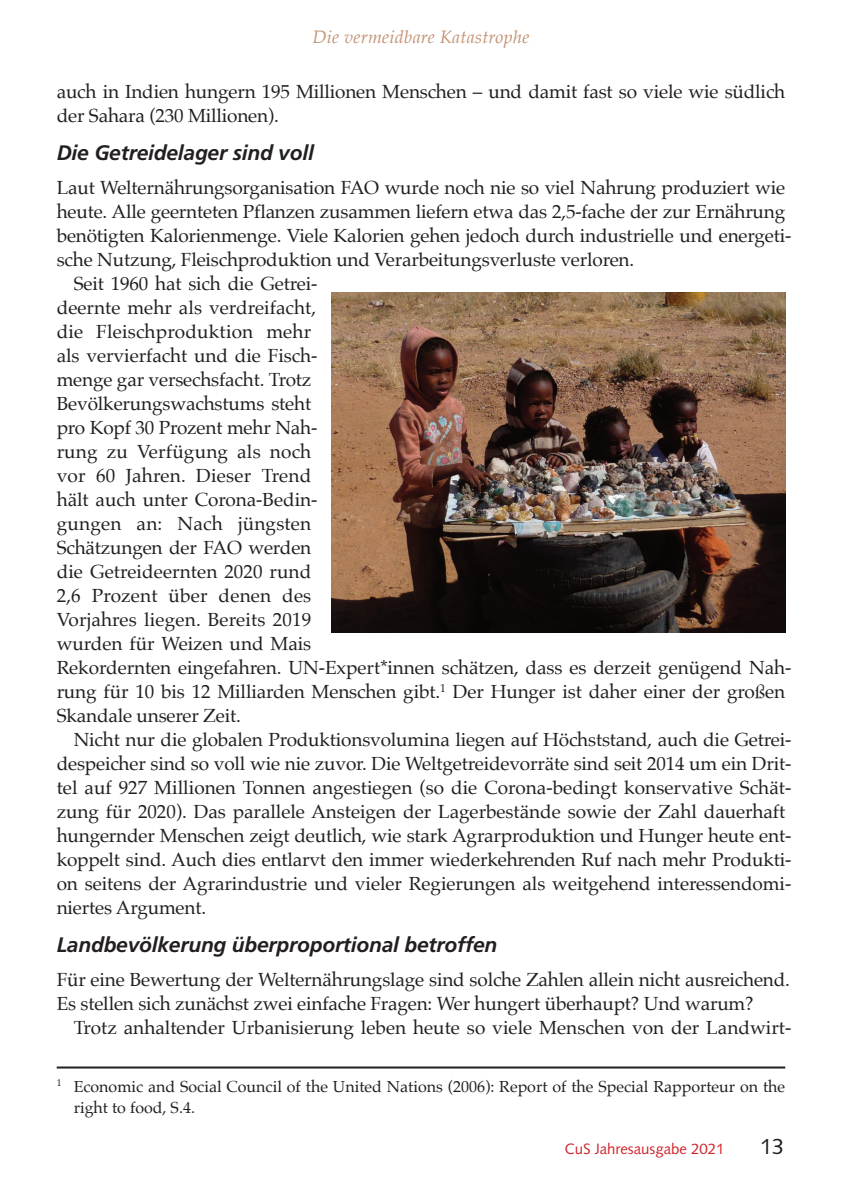
<style>
.page{position:relative;width:842px;height:1191px;background:#fff}
.page>*{position:absolute;margin:0;border:0;box-sizing:border-box;transform-origin:0 0}
.t1{font:22px "Syntax";color:#231f20}
.t2{font:italic 700 21px "Frutiger";letter-spacing:-.01em;color:#231f20}
.t3{font:19px/24px "Palatino";letter-spacing:-.01em;color:#231f20}
.t4{font:19px "Palatino";letter-spacing:.01em;color:#231f20}
.t5{font:italic 18px "Palatino";letter-spacing:.015em;color:#c39273}
.t6{font:16px/21.2px "Palatino";color:#231f20}
.t7{font:15px "Syntax";color:#d1232a}
</style>
<div class="page">
<hr style="left:57px;top:1066px;width:728px;height:2px;background:#231f20">
<img style="left:331px;top:292px;width:455px;height:341px">
<p class="t5" style="left:313px;top:29px;width:218px">Die vermeidbare Katastrophe</p>
<p class="t3" style="left:57px;top:81px;width:730px">auch in Indien hungern 195 Millionen Menschen – und damit fast so viele wie südlich der Sahara (230 Millionen).</p>
<p class="t2" style="left:57px;top:144px;width:259px">Die Getreidelager sind voll</p>
<p class="t3" style="left:57px;top:177px;width:730px">Laut Welternährungsorganisation FAO wurde noch nie so viel Nahrung produziert wie</p>
<p class="t3" style="left:57px;top:201px;width:730px">heute. Alle geernteten Pflanzen zusammen liefern etwa das 2,5-fache der zur Ernährung</p>
<p class="t3" style="left:57px;top:225px;width:736px">benötigten Kalorienmenge. Viele Kalorien gehen jedoch durch industrielle und energeti-</p>
<p class="t3" style="left:57px;top:249px;width:579px">sche Nutzung, Fleischproduktion und Verarbeitungsverluste verloren.</p>
<p class="t3" style="left:74px;top:273px;width:245px">Seit 1960 hat sich die Getrei-</p>
<p class="t3" style="left:57px;top:297px;width:261px">deernte mehr als verdreifacht,</p>
<p class="t4" style="left:57px;top:323px;width:256px">die Fleischproduktion mehr</p>
<p class="t3" style="left:57px;top:345px;width:262px">als vervierfacht und die Fisch-</p>
<p class="t3" style="left:57px;top:369px;width:256px">menge gar versechsfacht. Trotz</p>
<p class="t3" style="left:57px;top:393px;width:256px">Bevölkerungswachstums steht</p>
<p class="t3" style="left:57px;top:417px;width:262px">pro Kopf 30 Prozent mehr Nah-</p>
<p class="t4" style="left:57px;top:443px;width:256px">rung zu Verfügung als noch</p>
<p class="t4" style="left:57px;top:467px;width:256px">vor 60 Jahren. Dieser Trend</p>
<p class="t3" style="left:57px;top:489px;width:262px">hält auch unter Corona-Bedin-</p>
<p class="t4" style="left:57px;top:515px;width:256px">gungen an: Nach jüngsten</p>
<p class="t3" style="left:57px;top:537px;width:256px">Schätzungen der FAO werden</p>
<p class="t3" style="left:57px;top:561px;width:256px">die Getreideernten 2020 rund</p>
<p class="t4" style="left:57px;top:587px;width:256px">2,6 Prozent über denen des</p>
<p class="t4" style="left:57px;top:611px;width:256px">Vorjahres liegen. Bereits 2019</p>
<p class="t3" style="left:57px;top:633px;width:256px">wurden für Weizen und Mais</p>
<p class="t3" style="left:57px;top:657px;width:736px">Rekordernten eingefahren. UN-Expert*innen schätzen, dass es derzeit genügend Nah-</p>
<p class="t3" style="left:57px;top:681px;width:730px">rung für 10 bis 12 Milliarden Menschen gibt.<sup>1</sup> Der Hunger ist daher einer der großen</p>
<p class="t3" style="left:57px;top:705px;width:186px">Skandale unserer Zeit.</p>
<p class="t3" style="left:74px;top:729px;width:719px">Nicht nur die globalen Produktionsvolumina liegen auf Höchststand, auch die Getrei-</p>
<p class="t3" style="left:57px;top:753px;width:736px">despeicher sind so voll wie nie zuvor. Die Weltgetreidevorräte sind seit 2014 um ein Drit-</p>
<p class="t3" style="left:57px;top:777px;width:736px">tel auf 927 Millionen Tonnen angestiegen (so die Corona-bedingt konservative Schät-</p>
<p class="t3" style="left:57px;top:801px;width:730px">zung für 2020). Das parallele Ansteigen der Lagerbestände sowie der Zahl dauerhaft</p>
<p class="t3" style="left:57px;top:825px;width:736px">hungernder Menschen zeigt deutlich, wie stark Agrarproduktion und Hunger heute ent-</p>
<p class="t3" style="left:57px;top:849px;width:736px">koppelt sind. Auch dies entlarvt den immer wiederkehrenden Ruf nach mehr Produkti-</p>
<p class="t3" style="left:57px;top:873px;width:736px">on seitens der Agrarindustrie und vieler Regierungen als weitgehend interessendomi-</p>
<p class="t3" style="left:57px;top:897px;width:151px">niertes Argument.</p>
<p class="t2" style="left:57px;top:936px;width:442px">Landbevölkerung überproportional betroffen</p>
<p class="t3" style="left:57px;top:969px;width:735px">Für eine Bewertung der Welternährungslage sind solche Zahlen allein nicht ausreichend.<br>Es stellen sich zunächst zwei einfache Fragen: Wer hungert überhaupt? Und warum?</p>
<p class="t3" style="left:74px;top:1017px;width:719px">Trotz anhaltender Urbanisierung leben heute so viele Menschen von der Landwirt-</p>
<p class="t6" style="left:74px;top:1077px;width:713px;text-indent:-17px"><sup>1</sup> Economic and Social Council of the United Nations (2006): Report of the Special Rapporteur on the right to food, S.4.</p>
<p class="t7" style="left:565px;top:1142px;width:161px">CuS Jahresausgabe 2021</p>
<p class="t1" style="left:760px;top:1137px;width:26px">13</p>
</div>
